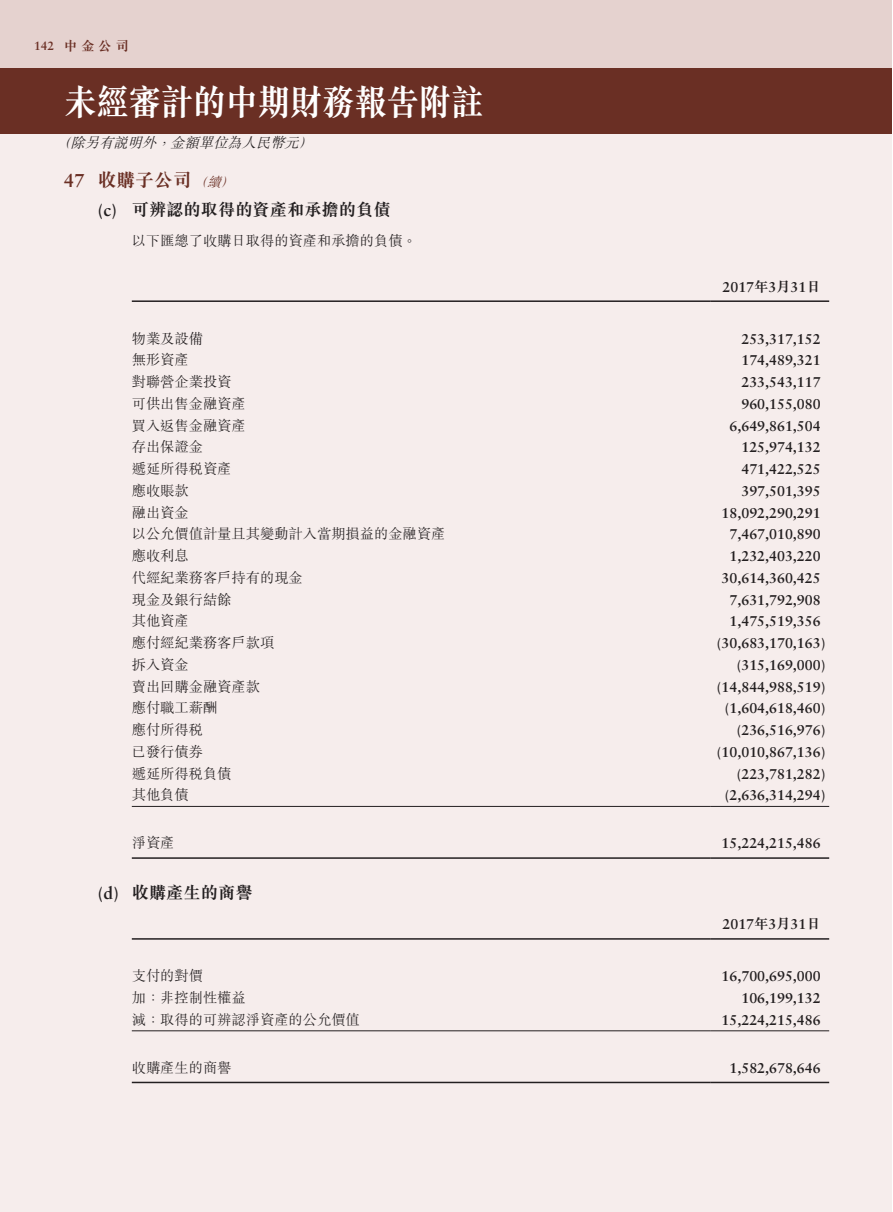
<style>
.page{position:relative;width:893px;height:1212px;background:#fff}
.page>*{position:absolute;margin:0;border:0;box-sizing:border-box;transform-origin:0 0}
.t1{font:700 36.75px "M Sung HK";letter-spacing:-.025em;color:#fff;scale:.9 1}
.t2{font:700 18.75px "M Sung HK";color:#6a2f24}
.t3{font:700 17.25px "M Sung HK";color:#231f20}
.t4{font:700 14.25px "Sabon LT Std";color:#231f20}
.t5{font:300 14.25px "M Sung HK";color:#231f20}
.t6{font:italic 300 14.25px "M Sung HK";color:#231f20}
.t7{font:700 13.5px "M Sung HK";color:#6a2f24}
.s1{font-family:"Sabon LT Std";font-size:12px}
.s2{font-family:"Sabon LT Std"}
.s3{font-weight:300;font-style:italic;font-size:13.5px}
.s4{font-family:"M Sung HK"}
</style>
<div class="page">
<div style="left:0;top:125px;width:892px;height:1087px;background:#f6edec"></div>
<div style="left:0;top:0;width:892px;height:74px;background:#e5d2cf"></div>
<div style="left:0;top:68px;width:892px;height:65px;background:#6a2f24"></div>
<hr style="left:132px;top:300px;width:578px;height:2px;background:#231f20">
<hr style="left:710px;top:300px;width:119px;height:2px;background:#231f20">
<hr style="left:132px;top:806px;width:578px;height:1px;background:#231f20">
<hr style="left:710px;top:806px;width:119px;height:1px;background:#231f20">
<hr style="left:132px;top:857px;width:578px;height:2px;background:#231f20">
<hr style="left:710px;top:857px;width:119px;height:2px;background:#231f20">
<hr style="left:132px;top:938px;width:578px;height:2px;background:#231f20">
<hr style="left:710px;top:938px;width:119px;height:2px;background:#231f20">
<hr style="left:132px;top:1030px;width:578px;height:1px;background:#231f20">
<hr style="left:710px;top:1030px;width:119px;height:1px;background:#231f20">
<hr style="left:132px;top:1082px;width:578px;height:1px;background:#231f20">
<hr style="left:710px;top:1082px;width:119px;height:1px;background:#231f20">
<p class="t7" style="left:34px;top:37px;width:97px"><span class="s1">142</span> 中金公司</p>
<h1 class="t1" style="left:64px;top:77px;width:468px">未經審計的中期財務報告附註</h1>
<p class="t6" style="left:56px;top:132px;width:263px">（除另有說明外，金額單位為人民幣元）</p>
<h2 class="t2" style="left:64px;top:167px;width:177px"><span class="s2">47</span> 收購子公司<span class="s3">（續）</span></h2>
<p class="t3" style="left:98px;top:197px;width:294px"><span class="s2">(c)</span> 可辨認的取得的資產和承擔的負債</p>
<p class="t5" style="left:132px;top:231px;width:286px">以下匯總了收購日取得的資產和承擔的負債。</p>
<p class="t4" style="left:722px;top:278px;width:100px">2017<span class="s4">年</span>3<span class="s4">月</span>31<span class="s4">日</span></p>
<p class="t5" style="left:132px;top:328px;width:73px">物業及設備</p>
<p class="t4" style="left:741px;top:330px;width:81px">253,317,152</p>
<p class="t5" style="left:132px;top:350px;width:58px">無形資產</p>
<p class="t4" style="left:741px;top:352px;width:81px">174,489,321</p>
<p class="t5" style="left:132px;top:372px;width:101px">對聯營企業投資</p>
<p class="t4" style="left:741px;top:373px;width:81px">233,543,117</p>
<p class="t5" style="left:132px;top:394px;width:115px">可供出售金融資產</p>
<p class="t4" style="left:741px;top:395px;width:81px">960,155,080</p>
<p class="t5" style="left:132px;top:415px;width:115px">買入返售金融資產</p>
<p class="t4" style="left:730px;top:417px;width:93px">6,649,861,504</p>
<p class="t5" style="left:132px;top:437px;width:73px">存出保證金</p>
<p class="t4" style="left:741px;top:439px;width:81px">125,974,132</p>
<p class="t5" style="left:132px;top:459px;width:101px">遞延所得稅資產</p>
<p class="t4" style="left:741px;top:460px;width:81px">471,422,525</p>
<p class="t5" style="left:132px;top:481px;width:58px">應收賬款</p>
<p class="t4" style="left:741px;top:482px;width:81px">397,501,395</p>
<p class="t5" style="left:132px;top:502px;width:58px">融出資金</p>
<p class="t4" style="left:722px;top:504px;width:101px">18,092,290,291</p>
<p class="t5" style="left:132px;top:524px;width:315px">以公允價值計量且其變動計入當期損益的金融資產</p>
<p class="t4" style="left:730px;top:526px;width:93px">7,467,010,890</p>
<p class="t5" style="left:132px;top:546px;width:58px">應收利息</p>
<p class="t4" style="left:730px;top:547px;width:93px">1,232,403,220</p>
<p class="t5" style="left:132px;top:568px;width:172px">代經紀業務客戶持有的現金</p>
<p class="t4" style="left:722px;top:569px;width:101px">30,614,360,425</p>
<p class="t5" style="left:132px;top:589px;width:101px">現金及銀行結餘</p>
<p class="t4" style="left:730px;top:591px;width:93px">7,631,792,908</p>
<p class="t5" style="left:132px;top:611px;width:58px">其他資產</p>
<p class="t4" style="left:730px;top:612px;width:93px">1,475,519,356</p>
<p class="t5" style="left:132px;top:633px;width:144px">應付經紀業務客戶款項</p>
<p class="t4" style="left:717px;top:634px;width:110px">(30,683,170,163)</p>
<p class="t5" style="left:132px;top:655px;width:58px">拆入資金</p>
<p class="t4" style="left:737px;top:656px;width:90px">(315,169,000)</p>
<p class="t5" style="left:132px;top:676px;width:130px">賣出回購金融資產款</p>
<p class="t4" style="left:717px;top:678px;width:110px">(14,844,988,519)</p>
<p class="t5" style="left:132px;top:698px;width:87px">應付職工薪酬</p>
<p class="t4" style="left:725px;top:699px;width:102px">(1,604,618,460)</p>
<p class="t5" style="left:132px;top:720px;width:73px">應付所得稅</p>
<p class="t4" style="left:737px;top:721px;width:90px">(236,516,976)</p>
<p class="t5" style="left:132px;top:742px;width:73px">已發行債券</p>
<p class="t4" style="left:717px;top:743px;width:110px">(10,010,867,136)</p>
<p class="t5" style="left:132px;top:763px;width:101px">遞延所得稅負債</p>
<p class="t4" style="left:737px;top:765px;width:90px">(223,781,282)</p>
<p class="t5" style="left:132px;top:785px;width:58px">其他負債</p>
<p class="t4" style="left:725px;top:786px;width:102px">(2,636,314,294)</p>
<p class="t5" style="left:132px;top:833px;width:44px">淨資產</p>
<p class="t4" style="left:722px;top:835px;width:101px">15,224,215,486</p>
<p class="t3" style="left:98px;top:880px;width:156px"><span class="s2">(d)</span> 收購產生的商譽</p>
<p class="t4" style="left:722px;top:915px;width:100px">2017<span class="s4">年</span>3<span class="s4">月</span>31<span class="s4">日</span></p>
<p class="t5" style="left:132px;top:966px;width:73px">支付的對價</p>
<p class="t4" style="left:722px;top:967px;width:101px">16,700,695,000</p>
<p class="t5" style="left:132px;top:988px;width:115px">加：非控制性權益</p>
<p class="t4" style="left:741px;top:989px;width:81px">106,199,132</p>
<p class="t5" style="left:132px;top:1009px;width:229px">減：取得的可辨認淨資產的公允價值</p>
<p class="t4" style="left:722px;top:1011px;width:101px">15,224,215,486</p>
<p class="t5" style="left:132px;top:1057px;width:101px">收購產生的商譽</p>
<p class="t4" style="left:730px;top:1059px;width:93px">1,582,678,646</p>
</div>
